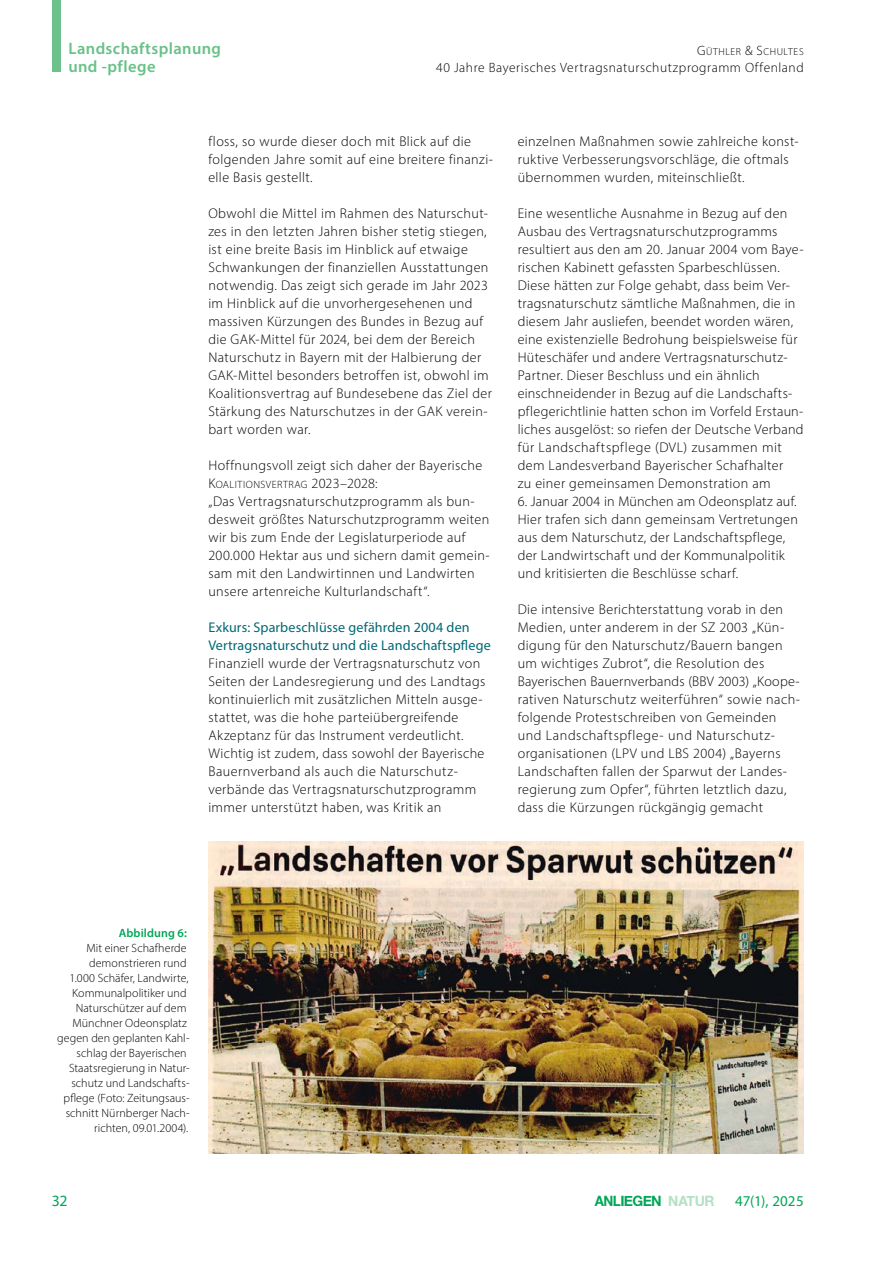
<style>
.page{position:relative;width:893px;height:1263px;background:#fff}
.page>*{position:absolute;margin:0;border:0;box-sizing:border-box;transform-origin:0 0}
.t1{font:600 16.5px/18px "Myriad Pro";letter-spacing:.025em;color:#68c187}
.t2{font:15.75px "Myriad Pro";color:#00a657}
.t3{font:15px "Myriad Pro";letter-spacing:.005em;color:#00a657}
.t4{font:700 14.25px "Helvetica Neue";letter-spacing:-.035em;color:#00a657;scale:.94 1}
.P__Fließtext_2Sp{font:300 14.1px/18px "Myriad Pro";letter-spacing:.025em;color:#000}
.H2__Subline_Fliess{font:14.1px/18px "Myriad Pro";letter-spacing:.01em;color:#006975}
.t5{font:300 13.5px "Myriad Pro";letter-spacing:.04em;color:#000}
.Bildlegende_rechtsbündig{font:300 12px/15px "Myriad Pro";letter-spacing:.005em;color:#000;text-align:right}
.Bildlegende_headline_rechtsbündig{font:600 12px "Myriad Pro";letter-spacing:.01em;color:#00a657}
.P__Fließtext_2Sp-2{font:300 10.65px "Myriad Pro";letter-spacing:.05em;color:#000}
.t6{font:300 10.2px "Myriad Pro";letter-spacing:.055em;color:#000}
.s1{font-size:13.5px}
.s2{font-size:14.1px}
.s3{color:rgb(104 193 135/.5)}
</style>
<div class="page">
<img style="left:208px;top:841px;width:596px;height:313px">
<div style="left:52px;top:0;width:8px;height:71px;background:#68c187"></div>
<p class="t1" style="left:68px;top:39px;width:154px">Landschaftsplanung und -pflege</p>
<p class="t6" style="left:697px;top:45px;width:107px"><span class="s1">G</span>ÜTHLER <span class="s1">&amp; S</span>CHULTES</p>
<p class="t5" style="left:436px;top:59px;width:369px">40 Jahre Bayerisches Vertragsnaturschutzprogramm Offenland</p>
<p class="P__Fließtext_2Sp" style="left:208px;top:132px;width:286px">floss, so wurde dieser doch mit Blick auf die folgenden Jahre somit auf eine breitere finanzi&shy;elle Basis gestellt.</p>
<p class="P__Fließtext_2Sp" style="left:208px;top:204px;width:285px">Obwohl die Mittel im Rahmen des Naturschut&shy;zes in den letzten Jahren bisher stetig stiegen, ist eine breite Basis im Hinblick auf etwaige Schwankungen der finanziellen Ausstattungen notwendig. Das zeigt sich gerade im Jahr 2023 im Hinblick auf die unvorhergesehenen und massiven Kürzungen des Bundes in Bezug auf die GAK-Mittel für 2024, bei dem der Bereich Naturschutz in Bayern mit der Halbierung der GAK-Mittel besonders betroffen ist, obwohl im Koalitionsvertrag auf Bundesebene das Ziel der Stärkung des Naturschutzes in der GAK verein&shy;bart worden war.</p>
<p class="P__Fließtext_2Sp" style="left:208px;top:456px;width:276px">Hoffnungsvoll zeigt sich daher der Bayerische</p>
<p class="P__Fließtext_2Sp-2" style="left:208px;top:478px;width:171px"><span class="s2">K</span>OALITIONSVERTRAG <span class="s2">2023–2028:</span></p>
<p class="P__Fließtext_2Sp" style="left:208px;top:492px;width:283px">„Das Vertragsnaturschutzprogramm als bun&shy;desweit größtes Naturschutzprogramm weiten wir bis zum Ende der Legislaturperiode auf 200.000 Hektar aus und sichern damit gemein&shy;sam mit den Landwirtinnen und Landwirten unsere artenreiche Kulturlandschaft“.</p>
<p class="H2__Subline_Fliess" style="left:208px;top:618px;width:284px">Exkurs: Sparbeschlüsse gefährden 2004 den<br>Vertragsnaturschutz und die Landschaftspflege</p>
<p class="P__Fließtext_2Sp" style="left:208px;top:654px;width:278px">Finanziell wurde der Vertragsnaturschutz von Seiten der Landesregierung und des Landtags kontinuierlich mit zusätzlichen Mitteln ausge&shy;stattet, was die hohe parteiübergreifende Akzeptanz für das Instrument verdeutlicht.<br>Wichtig ist zudem, dass sowohl der Bayerische Bauernverband als auch die Naturschutz&shy;verbände das Vertragsnaturschutzprogramm immer unterstützt haben, was Kritik an</p>
<p class="P__Fließtext_2Sp" style="left:518px;top:132px;width:283px">einzelnen Maßnahmen sowie zahlreiche konst&shy;ruktive Verbesserungsvorschläge, die oftmals übernommen wurden, miteinschließt.</p>
<p class="P__Fließtext_2Sp" style="left:518px;top:204px;width:287px">Eine wesentliche Ausnahme in Bezug auf den Ausbau des Vertragsnaturschutzprogramms resultiert aus den am 20. Januar 2004 vom Baye&shy;rischen Kabinett gefassten Sparbeschlüssen.<br>Diese hätten zur Folge gehabt, dass beim Ver&shy;tragsnaturschutz sämtliche Maßnahmen, die in diesem Jahr ausliefen, beendet worden wären, eine existenzielle Bedrohung beispielsweise für Hüteschäfer und andere Vertragsnaturschutz-- Partner. Dieser Beschluss und ein ähnlich einschneidender in Bezug auf die Landschafts&shy;pflegerichtlinie hatten schon im Vorfeld Erstaun&shy;liches ausgelöst: so riefen der Deutsche Verband für Landschaftspflege (DVL) zusammen mit dem Landesverband Bayerischer Schafhalter<br>zu einer gemeinsamen Demonstration am</p>
<p class="P__Fließtext_2Sp" style="left:518px;top:492px;width:282px">6. Januar 2004 in München am Odeonsplatz auf.<br>Hier trafen sich dann gemeinsam Vertretungen aus dem Naturschutz, der Landschaftspflege, der Landwirtschaft und der Kommunalpolitik und kritisierten die Beschlüsse scharf.</p>
<p class="P__Fließtext_2Sp" style="left:518px;top:600px;width:284px">Die intensive Berichterstattung vorab in den Medien, unter anderem in der SZ 2003 „Kün&shy;digung für den Naturschutz/Bauern bangen um wichtiges Zubrot“, die Resolution des Bayerischen Bauernverbands (BBV 2003) „Koope&shy;rativen Naturschutz weiterführen“ sowie nach&shy;folgende Protestschreiben von Gemeinden und Landschaftspflege- und Naturschutz&shy;organisationen (LPV und LBS 2004) „Bayerns Landschaften fallen der Sparwut der Landes&shy;regierung zum Opfer“, führten letztlich dazu, dass die Kürzungen rückgängig gemacht</p>
<p class="Bildlegende_headline_rechtsbündig" style="left:119px;top:926px;width:70px">Abbildung 6:</p>
<p class="Bildlegende_rechtsbündig" style="left:57px;top:941px;width:134px">Mit einer Schafherde demonstrieren rund<br>1.000 Schäfer, Landwirte,<br>Kommunalpolitiker und<br>Naturschützer auf dem<br>Münchner Odeonsplatz gegen den geplanten Kahl&shy;schlag der Bayerischen<br>Staatsregierung in Natur&shy;schutz und Landschafts&shy;pflege (Foto: Zeitungsaus&shy;schnitt Nürnberger Nach&shy;richten, 09.01.2004).</p>
<p class="t4" style="left:595px;top:1189px;width:129px">ANLIEGEN <span class="s3">NATUR</span></p>
<p class="t2" style="left:52px;top:1191px;width:17px">32</p>
<p class="t3" style="left:735px;top:1191px;width:70px">47(1), 2025</p>
</div>
